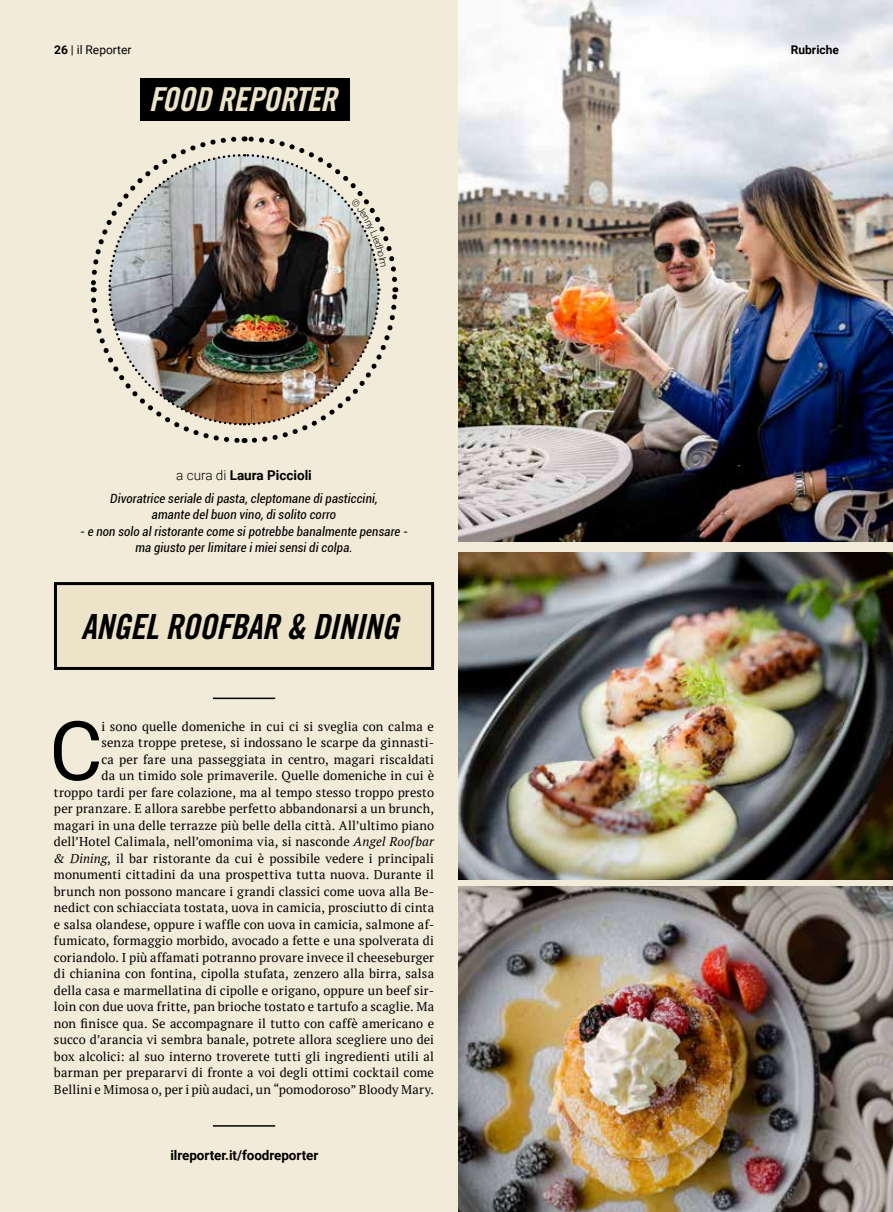
<style>
.page{position:relative;width:893px;height:1212px;background:#f2ebd9}
.page>*{position:absolute;margin:0;border:0;box-sizing:border-box;transform-origin:0 0}
.t1{font:82.35px "Roboto";color:#000}
.t2{font:34.65px "Trade Gothic LT Bold Cond Twenty Obl";letter-spacing:-.01em;color:#000}
.t3{font:33px "Trade Gothic LT Bold Cond Twenty Obl";letter-spacing:-.025em;color:#ede3c9}
.t4{font:700 13.5px "Roboto";letter-spacing:-.005em;color:#000}
.t5{font:12.75px/16.5px "PT Serif";letter-spacing:.015em;color:#000;text-align:right}
.t6{font:italic condensed 12.75px/16.5px "Roboto";letter-spacing:.01em;color:#000;text-align:center}
.t7{font:12px "Roboto";color:#000}
.t8{font:700 12px "Roboto";color:#000}
.s1{font-weight:700}
.s2{font-weight:300}
.s3{font-style:italic}
</style>
<div class="page">
<div style="left:140px;top:78px;width:209px;height:43px;background:#000"></div>
<div style="left:55px;top:584px;width:378px;height:84px;background:#ede3c9"></div>
<div style="left:54px;top:582px;width:380px;height:88px;border:3px solid #000"></div>
<hr style="left:213px;top:697px;width:62px;height:2px;background:#000">
<hr style="left:213px;top:1125px;width:62px;height:1px;background:#000">
<img style="left:459px;top:552px;width:434px;height:327px">
<img style="left:459px;top:0;width:434px;height:541px">
<img style="left:459px;top:887px;width:434px;height:325px">
<img style="left:90px;top:136px;width:309px;height:308px">
<p class="t7" style="left:54px;top:41px;width:79px"><span class="s1">26</span> | il Reporter</p>
<p class="t8" style="left:791px;top:41px;width:50px">Rubriche</p>
<h3 class="t3" style="left:149px;top:80px;width:189px">FOOD REPORTER</h3>
<p class="t4" style="left:176px;top:466px;width:137px"><span class="s2">a cura di</span> Laura Piccioli</p>
<p class="t6" style="left:110px;top:489px;width:269px">Divoratrice seriale di pasta, cleptomane di pasticcini, amante del buon vino, di solito corro</p>
<p class="t6" style="left:80px;top:522px;width:329px">- e non solo al ristorante come si potrebbe banalmente pensare - ma giusto per limitare i miei sensi di colpa.</p>
<h2 class="t2" style="left:81px;top:606px;width:319px">ANGEL ROOFBAR &amp; DINING</h2>
<h1 class="t1" style="left:49px;top:693px;width:55px">C</h1>
<p class="t5" style="left:54px;top:718px;width:382px">i sono quelle domeniche in cui ci si sveglia con calma e<br>senza troppe pretese, si indossano le scarpe da ginnasti-<br>ca per fare una passeggiata in centro, magari riscaldati<br>da un timido sole primaverile. Quelle domeniche in cui è<br>troppo tardi per fare colazione, ma al tempo stesso troppo presto per pranzare. E allora sarebbe perfetto abbandonarsi a un brunch, magari in una delle terrazze più belle della città. All’ultimo piano dell’Hotel Calimala, nell’omonima via, si nasconde <span class="s3">Angel Roofbar &amp; Dining</span>, il bar ristorante da cui è possibile vedere i principali monumenti cittadini da una prospettiva tutta nuova. Durante il brunch non possono mancare i grandi classici come uova alla Be&shy;nedict con schiacciata tostata, uova in camicia, prosciutto di cinta e salsa olandese, oppure i waffle con uova in camicia, salmone af&shy;fumicato, formaggio morbido, avocado a fette e una spolverata di coriandolo. I più affamati potranno provare invece il cheeseburger di chianina con fontina, cipolla stufata, zenzero alla birra, salsa della casa e marmellatina di cipolle e origano, oppure un beef sir&shy;loin con due uova fritte, pan brioche tostato e tartufo a scaglie. Ma non finisce qua. Se accompagnare il tutto con caffè americano e succo d’arancia vi sembra banale, potrete allora scegliere uno dei box alcolici: al suo interno troverete tutti gli ingredienti utili al barman per prepararvi di fronte a voi degli ottimi cocktail come Bellini e Mimosa o, per i più audaci, un “pomodoroso” Bloody Mary.</p>
<p class="t4" style="left:170px;top:1145px;width:149px">ilreporter.it/foodreporter</p>
</div>
